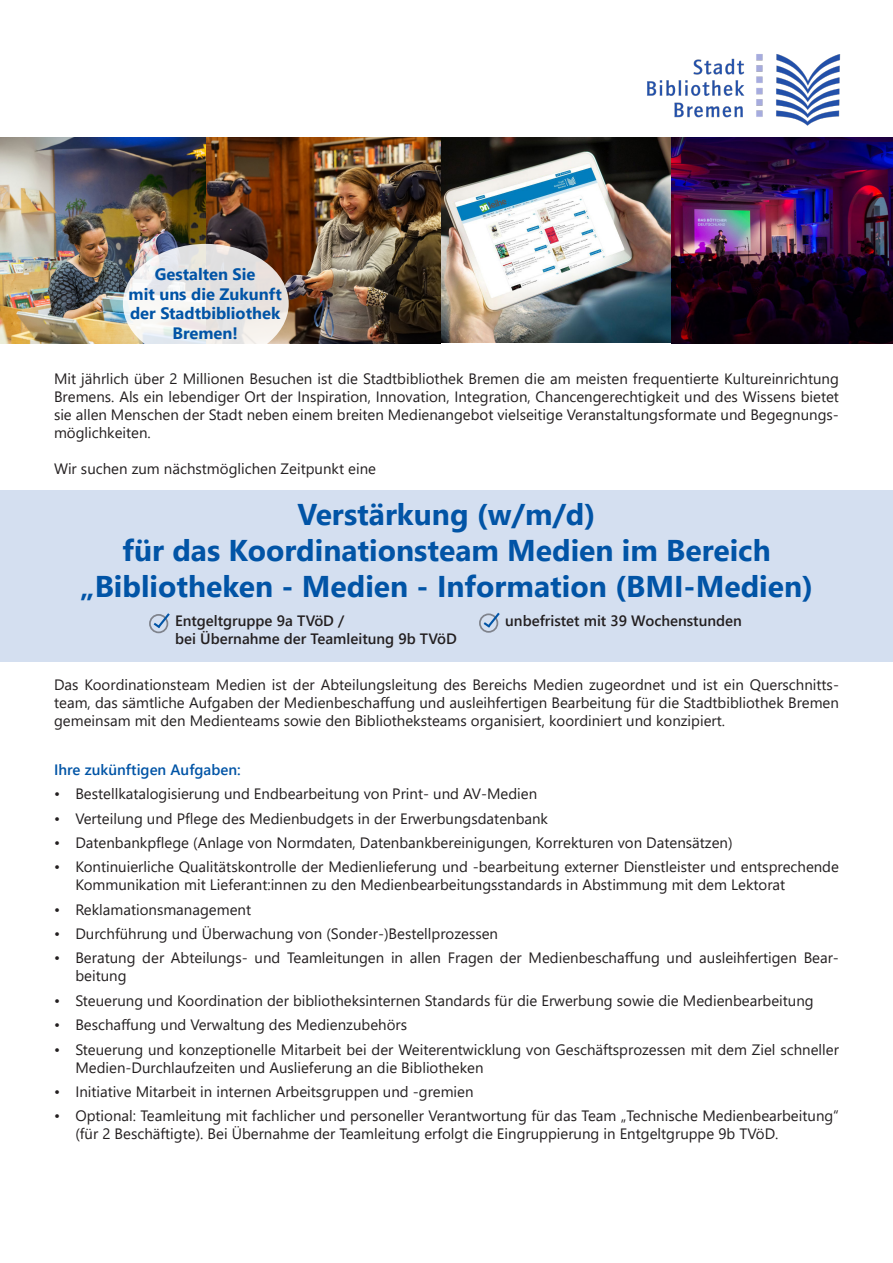
<style>
.page{position:relative;width:893px;height:1263px;background:#fff}
.page>*{position:absolute;margin:0;border:0;box-sizing:border-box;transform-origin:0 0}
.t1{font:700 30px "Segoe UI";color:#0154a6}
.t2{font:700 16.5px/19.8px "Segoe UI";color:#0154a6;text-align:center}
.t3{font:15px/18px "Segoe UI";color:#231f20}
.t4{font:600 15px "Segoe UI";color:#231f20}
.t5{font:600 15px "Segoe UI";color:#0154a6}
</style>
<div class="page">
<div style="left:0;top:490px;width:893px;height:172px;background:#d4dff0"></div>
<div style="left:479px;top:613px;width:19px;height:20px;border:2px solid #231f20;border-radius:50%"></div>
<svg style="left:481px;top:612px;width:19px;height:18px"></svg>
<div style="left:149px;top:614px;width:19px;height:19px;border:2px solid #231f20;border-radius:50%"></div>
<svg style="left:151px;top:613px;width:19px;height:17px"></svg>
<img style="left:0;top:138px;width:893px;height:205px">
<img style="left:647px;top:54px;width:194px;height:72px">
<svg style="left:123px;top:244px;width:166px;height:119px"></svg>
<p class="t2" style="left:129px;top:263px;width:155px">Gestalten Sie<br>mit uns die Zukunft der Stadtbibliothek<br>Bremen!</p>
<p class="t3" style="left:54px;top:369px;width:786px;text-align:justify">Mit jährlich über 2 Millionen Besuchen ist die Stadtbibliothek Bremen die am meisten frequentierte Kultureinrichtung Bremens. Als ein lebendiger Ort der Inspiration, Innovation, Integration, Chancengerechtigkeit und des Wissens bietet sie allen Menschen der Stadt neben einem breiten Medienangebot vielseitige Veranstaltungsformate und Begegnungs-</p>
<p class="t3" style="left:54px;top:423px;width:98px">möglichkeiten.</p>
<p class="t3" style="left:54px;top:459px;width:324px">Wir suchen zum nächstmöglichen Zeitpunkt eine</p>
<p class="t1" style="left:298px;top:486px;width:299px">Verstärkung (w/m/d)</p>
<p class="t1" style="left:123px;top:522px;width:650px">für das Koordinationsteam Medien im Bereich</p>
<p class="t1" style="left:80px;top:558px;width:735px">„Bibliotheken - Medien - Information (BMI-Medien)</p>
<p class="t4" style="left:175px;top:607px;width:171px">Entgeltgruppe 9a TVöD /</p>
<p class="t4" style="left:175px;top:625px;width:283px">bei Übernahme der Teamleitung 9b TVöD</p>
<p class="t4" style="left:505px;top:607px;width:238px">unbefristet mit 39 Wochenstunden</p>
<p class="t3" style="left:54px;top:674px;width:786px;text-align:justify">Das Koordinationsteam Medien ist der Abteilungsleitung des Bereichs Medien zugeordnet und ist ein Querschnitts&shy;team, das sämtliche Aufgaben der Medienbeschaffung und ausleihfertigen Bearbeitung für die Stadtbibliothek Bremen gemeinsam mit den Medienteams sowie den Bibliotheksteams organisiert, koordiniert und konzipiert.</p>
<p class="t5" style="left:54px;top:755px;width:188px">Ihre zukünftigen Aufgaben:</p>
<p class="t3" style="left:54px;top:783px;width:485px">• Bestellkatalogisierung und Endbearbeitung von Print- und AV-Medien</p>
<p class="t3" style="left:54px;top:808px;width:495px">• Verteilung und Pflege des Medienbudgets in der Erwerbungsdatenbank</p>
<p class="t3" style="left:54px;top:832px;width:680px">• Datenbankpflege (Anlage von Normdaten, Datenbankbereinigungen, Korrekturen von Datensätzen)</p>
<p class="t3" style="left:75px;top:857px;width:765px;text-indent:-21px">• Kontinuierliche Qualitätskontrolle der Medienlieferung und -bearbeitung externer Dienstleister und entsprechende<br>Kommunikation mit Lieferant:innen zu den Medienbearbeitungsstandards in Abstimmung mit dem Lektorat</p>
<p class="t3" style="left:54px;top:899px;width:198px">• Reklamationsmanagement</p>
<p class="t3" style="left:54px;top:923px;width:445px">• Durchführung und Überwachung von (Sonder-)Bestellprozessen</p>
<p class="t3" style="left:75px;top:948px;width:765px;text-indent:-21px">• Beratung der Abteilungs- und Teamleitungen in allen Fragen der Medienbeschaffung und ausleihfertigen Bear&shy;beitung</p>
<p class="t3" style="left:54px;top:990px;width:761px">• Steuerung und Koordination der bibliotheksinternen Standards für die Erwerbung sowie die Medienbearbeitung</p>
<p class="t3" style="left:54px;top:1014px;width:354px">• Beschaffung und Verwaltung des Medienzubehörs</p>
<p class="t3" style="left:75px;top:1039px;width:765px;text-indent:-21px">• Steuerung und konzeptionelle Mitarbeit bei der Weiterentwicklung von Geschäftsprozessen mit dem Ziel schneller<br>Medien-Durchlaufzeiten und Auslieferung an die Bibliotheken</p>
<p class="t3" style="left:54px;top:1081px;width:421px">• Initiative Mitarbeit in internen Arbeitsgruppen und -gremien</p>
<p class="t3" style="left:75px;top:1106px;width:765px;text-indent:-21px">• Optional: Teamleitung mit fachlicher und personeller Verantwortung für das Team „Technische Medienbearbeitung“ (für 2 Beschäftigte). Bei Übernahme der Teamleitung erfolgt die Eingruppierung in Entgeltgruppe 9b TVöD.</p>
</div>
